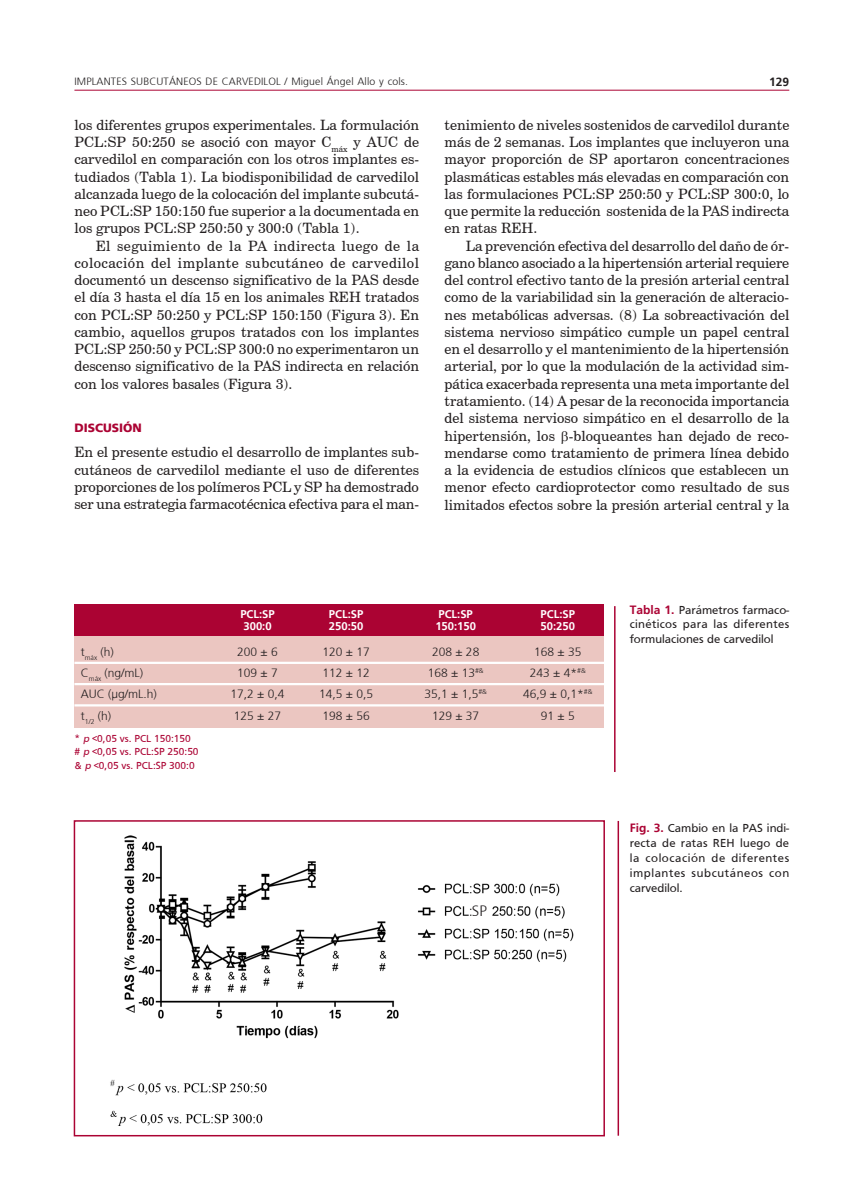
<style>
.page{position:relative;width:851px;height:1191px;background:#fff}
.page>*{position:absolute;margin:0;border:0;box-sizing:border-box;transform-origin:0 0}
.t1{font:300 15px "Frutiger";color:#231f20}
.texto{font:14.25px/17.2px "Century Schoolbook BT";color:#231f20;text-align:justify}
.texto1{font:14.25px/17.2px "Century Schoolbook BT";letter-spacing:-.005em;color:#231f20;text-align:justify}
.tabla{font:300 12px "Frutiger";color:#231f20}
.epigrafe_horizontal{font:12px/15px "Frutiger";letter-spacing:.045em;color:#231f20;text-align:justify}
.tabla_tit{font:12px/14.4px "Frutiger";color:#231f20;text-align:justify}
.subtit{font:900 12px "Frutiger";color:#ab0333}
.t2{font:700 12px "Frutiger";color:#231f20}
.tabla_cab_blanco{font:700 11.25px "Frutiger";color:#fff}
.tabla_pie{font:10.5px "Frutiger";color:#ab0333}
.t3{font:300 10.5px "Frutiger";letter-spacing:.015em;color:#231f20}
.s1{font-style:italic}
.s2{font-weight:700;color:#ab0333}
</style>
<div class="page">
<hr style="left:74px;top:90px;width:715px;height:1px;background:#ab0333">
<img style="left:110px;top:835px;width:464px;height:290px">
<div style="left:74px;top:635px;width:530px;height:93px;background:#ebc6c1"></div>
<div style="left:74px;top:603px;width:530px;height:32px;background:#ab0333"></div>
<hr style="left:74px;top:661px;width:530px;height:3px;background:#fff">
<hr style="left:74px;top:683px;width:530px;height:2px;background:#fff">
<hr style="left:74px;top:704px;width:530px;height:2px;background:#fff">
<div style="left:74px;top:820px;width:531px;height:316px;border:2px solid #ab0333"></div>
<hr style="left:614px;top:606px;width:1px;height:166px;background:#ab0333">
<hr style="left:617px;top:821px;width:2px;height:314px;background:#ab0333">
<div style="left:472px;top:904px;width:16px;height:12px;background:#fff"></div>
<p class="t3" style="left:74px;top:76px;width:335px">IMPLANTES SUBCUTÁNEOS DE CARVEDILOL / Miguel Ángel Allo y cols.</p>
<p class="t2" style="left:769px;top:75px;width:22px">129</p>
<p class="texto" style="left:74px;top:116px;width:346px">los diferentes grupos experimentales. La formulación PCL:SP 50:250 se asoció con mayor C<sub>máx</sub> y AUC de carvedilol en comparación con los otros implantes es&shy;tudiados (Tabla 1). La biodisponibilidad de carvedilol alcanzada luego de la colocación del implante subcutá&shy;neo PCL:SP 150:150 fue superior a la documentada en los grupos PCL:SP 250:50 y 300:0 (Tabla 1).</p>
<p class="texto" style="left:74px;top:237px;width:346px;text-indent:21px">El seguimiento de la PA indirecta luego de la colocación del implante subcutáneo de carvedilol documentó un descenso significativo de la PAS desde el día 3 hasta el día 15 en los animales REH tratados con PCL:SP 50:250 y PCL:SP 150:150 (Figura 3). En cambio, aquellos grupos tratados con los implantes PCL:SP 250:50 y PCL:SP 300:0 no experimentaron un descenso significativo de la PAS indirecta en relación con los valores basales (Figura 3).</p>
<p class="subtit" style="left:74px;top:420px;width:69px">DISCUSIÓN</p>
<p class="texto1" style="left:74px;top:443px;width:346px">En el presente estudio el desarrollo de implantes sub&shy;cutáneos de carvedilol mediante el uso de diferentes proporciones de los polímeros PCL y SP ha demostrado ser una estrategia farmacotécnica efectiva para el man-</p>
<p class="texto1" style="left:444px;top:116px;width:346px">tenimiento de niveles sostenidos de carvedilol durante más de 2 semanas. Los implantes que incluyeron una mayor proporción de SP aportaron concentraciones plasmáticas estables más elevadas en comparación con las formulaciones PCL:SP 250:50 y PCL:SP 300:0, lo que permite la reducción sostenida de la PAS indirecta en ratas REH.</p>
<p class="texto" style="left:444px;top:237px;width:346px;text-indent:21px">La prevención efectiva del desarrollo del daño de ór&shy;gano blanco asociado a la hipertensión arterial requiere del control efectivo tanto de la presión arterial central como de la variabilidad sin la generación de alteracio&shy;nes metabólicas adversas. (8) La sobreactivación del sistema nervioso simpático cumple un papel central en el desarrollo y el mantenimiento de la hipertensión arterial, por lo que la modulación de la actividad sim&shy;pática exacerbada representa una meta importante del tratamiento. (14) A pesar de la reconocida importancia del sistema nervioso simpático en el desarrollo de la hipertensión, los -bloqueantes han dejado de reco&shy;mendarse como tratamiento de primera línea debido a la evidencia de estudios clínicos que establecen un menor efecto cardioprotector como resultado de sus limitados efectos sobre la presión arterial central y la</p>
<p class="tabla_cab_blanco" style="left:240px;top:607px;width:36px">PCL:SP</p>
<p class="tabla_cab_blanco" style="left:329px;top:607px;width:36px">PCL:SP</p>
<p class="tabla_cab_blanco" style="left:438px;top:607px;width:36px">PCL:SP</p>
<p class="tabla_cab_blanco" style="left:540px;top:607px;width:36px">PCL:SP</p>
<p class="tabla_cab_blanco" style="left:243px;top:619px;width:30px">300:0</p>
<p class="tabla_cab_blanco" style="left:329px;top:619px;width:36px">250:50</p>
<p class="tabla_cab_blanco" style="left:435px;top:619px;width:42px">150:150</p>
<p class="tabla_cab_blanco" style="left:540px;top:619px;width:36px">50:250</p>
<p class="tabla" style="left:81px;top:644px;width:35px">t<sub>máx</sub> (h)</p>
<p class="tabla" style="left:237px;top:644px;width:42px">200 ± 6</p>
<p class="tabla" style="left:322px;top:644px;width:49px">120 ± 17</p>
<p class="tabla" style="left:432px;top:644px;width:49px">208 ± 28</p>
<p class="tabla" style="left:534px;top:644px;width:49px">168 ± 35</p>
<p class="tabla" style="left:81px;top:666px;width:64px">C<sub>máx</sub> (ng/mL)</p>
<p class="tabla" style="left:237px;top:666px;width:42px">109 ± 7</p>
<p class="tabla" style="left:322px;top:666px;width:49px">112 ± 12</p>
<p class="tabla" style="left:428px;top:666px;width:57px">168 ± 13<sup>#&amp;</sup></p>
<p class="tabla" style="left:530px;top:666px;width:57px">243 ± 4*<sup>#&amp;</sup></p>
<p class="tabla" style="left:81px;top:687px;width:78px">AUC (µg/mL.h)</p>
<p class="tabla" style="left:230px;top:687px;width:55px">17,2 ± 0,4</p>
<p class="tabla" style="left:319px;top:687px;width:55px">14,5 ± 0,5</p>
<p class="tabla" style="left:424px;top:687px;width:64px">35,1 ± 1,5<sup>#&amp;</sup></p>
<p class="tabla" style="left:523px;top:687px;width:71px">46,9 ± 0,1*<sup>#&amp;</sup></p>
<p class="tabla" style="left:81px;top:708px;width:32px">t<sub>1/2</sub> (h)</p>
<p class="tabla" style="left:234px;top:708px;width:49px">125 ± 27</p>
<p class="tabla" style="left:322px;top:708px;width:49px">198 ± 56</p>
<p class="tabla" style="left:432px;top:708px;width:49px">129 ± 37</p>
<p class="tabla" style="left:540px;top:708px;width:35px">91 ± 5</p>
<p class="tabla_pie" style="left:74px;top:732px;width:118px">* <span class="s1">p</span> &lt;0,05 vs. PCL 150:150</p>
<p class="tabla_pie" style="left:74px;top:745px;width:126px"># <span class="s1">p</span> &lt;0,05 vs. PCL:SP 250:50</p>
<p class="tabla_pie" style="left:74px;top:759px;width:122px">&amp; <span class="s1">p</span> &lt;0,05 vs. PCL:SP 300:0</p>
<p class="t1" style="left:472px;top:902px;width:16px">SP</p>
<p class="tabla_tit" style="left:629px;top:602px;width:161px"><span class="s2">Tabla 1.</span> Parámetros farmaco&shy;cinéticos para las diferentes formulaciones de carvedilol</p>
<p class="epigrafe_horizontal" style="left:629px;top:820px;width:161px"><span class="s2">Fig. 3.</span> Cambio en la PAS indi&shy;recta de ratas REH luego de la colocación de diferentes implantes subcutáneos con carvedilol.</p>
</div>
